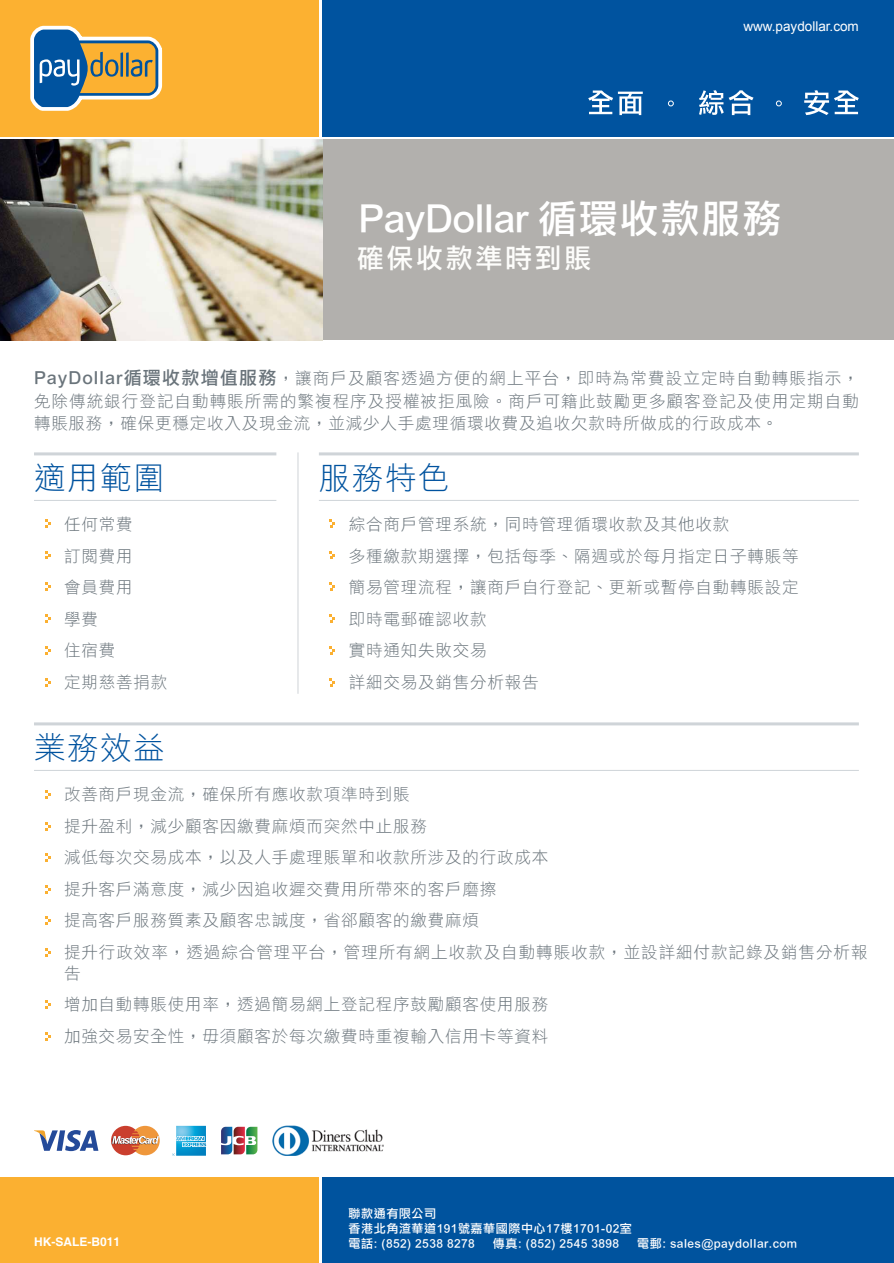
<style>
.page{position:relative;width:894px;height:1263px;background:#fff}
.page>*{position:absolute;margin:0;border:0;box-sizing:border-box;transform-origin:0 0}
.t1{font:39px "DF Li Hei Md HK BF";color:#fff}
.t2{font:31.5px "DF Li Hei Lt HK BF";letter-spacing:.05em;color:#00539f}
.t3{font:27px "DF Li Hei Md HK BF";letter-spacing:.1em;color:#fdfdfb}
.t4{font:16.5px/31.5px "DF Li Hei Lt HK BF";letter-spacing:.05em;color:#6a747b}
.t5{font:13.5px "Arial";color:#fff}
.t6{font:12px/15px "DF Li Hei Md HK BF";letter-spacing:.05em;color:#fff}
.t7{font:700 12px "Helvetica";color:#fff}
.s1{font-family:"DF Li Hei Md HK BF";font-size:18px}
</style>
<div class="page">
<div style="left:322px;top:0;width:572px;height:136px;background:#00539f"></div>
<div style="left:0;top:0;width:319px;height:136px;background:#fcb131"></div>
<div style="left:0;top:1178px;width:319px;height:85px;background:#fbb031"></div>
<div style="left:322px;top:1178px;width:572px;height:85px;background:#00539e"></div>
<svg style="left:30px;top:25px;width:133px;height:86px"></svg>
<div style="left:319px;top:139px;width:575px;height:201px;background:#b2b0ad"></div>
<img style="left:0;top:139px;width:322px;height:201px">
<svg style="left:34px;top:1130px;width:64px;height:21px"></svg>
<div style="left:111px;top:1126px;width:29px;height:29px;background:#ca3f2e;border-radius:50%"></div>
<div style="left:131px;top:1126px;width:29px;height:29px;background:#ef973b;border-radius:50%"></div>
<svg style="left:112px;top:1131px;width:47px;height:21px"></svg>
<svg style="left:172px;top:1126px;width:34px;height:30px"></svg>
<svg style="left:221px;top:1126px;width:37px;height:29px"></svg>
<img style="left:272px;top:1126px;width:112px;height:29px">
<hr style="left:319px;top:500px;width:540px;height:1px;background:#cfd4d8">
<hr style="left:319px;top:452px;width:540px;height:3px;background:#cfd4d8">
<hr style="left:34px;top:500px;width:242px;height:1px;background:#cfd4d8">
<hr style="left:34px;top:452px;width:242px;height:3px;background:#cfd4d8">
<hr style="left:34px;top:770px;width:825px;height:1px;background:#cfd4d8">
<hr style="left:34px;top:722px;width:825px;height:3px;background:#cfd4d8">
<hr style="left:298px;top:452px;width:1px;height:242px;background:#cfd4d8">
<svg style="left:45px;top:519px;width:5px;height:9px"></svg>
<svg style="left:45px;top:551px;width:5px;height:8px"></svg>
<svg style="left:45px;top:582px;width:5px;height:9px"></svg>
<svg style="left:45px;top:614px;width:5px;height:9px"></svg>
<svg style="left:45px;top:646px;width:5px;height:9px"></svg>
<svg style="left:45px;top:678px;width:5px;height:9px"></svg>
<svg style="left:45px;top:790px;width:5px;height:9px"></svg>
<svg style="left:45px;top:822px;width:5px;height:9px"></svg>
<svg style="left:45px;top:853px;width:5px;height:9px"></svg>
<svg style="left:45px;top:885px;width:5px;height:9px"></svg>
<svg style="left:45px;top:916px;width:5px;height:9px"></svg>
<svg style="left:45px;top:948px;width:5px;height:9px"></svg>
<svg style="left:45px;top:1000px;width:5px;height:9px"></svg>
<svg style="left:45px;top:1032px;width:5px;height:9px"></svg>
<svg style="left:330px;top:519px;width:5px;height:9px"></svg>
<svg style="left:330px;top:551px;width:5px;height:8px"></svg>
<svg style="left:330px;top:582px;width:5px;height:9px"></svg>
<svg style="left:330px;top:614px;width:5px;height:9px"></svg>
<svg style="left:330px;top:646px;width:5px;height:9px"></svg>
<svg style="left:330px;top:678px;width:5px;height:9px"></svg>
<svg style="left:668px;top:101px;width:6px;height:5px"></svg>
<svg style="left:776px;top:101px;width:6px;height:5px"></svg>
<svg style="left:588px;top:91px;width:55px;height:24px"></svg>
<svg style="left:699px;top:90px;width:55px;height:25px"></svg>
<svg style="left:804px;top:90px;width:55px;height:25px"></svg>
<p class="t5" style="left:743px;top:17px;width:117px">www.paydollar.com</p>
<h1 class="t1" style="left:358px;top:198px;width:425px">PayDollar 循環收款服務</h1>
<h3 class="t3" style="left:357px;top:244px;width:236px">確保收款準時到賬</h3>
<p class="t4" style="left:34px;top:368px;width:826px;line-height:22.5px;text-align:justify"><span class="s1">PayDollar循環收款增值服務</span>，讓商戶及顧客透過方便的網上平台，即時為常費設立定時自動轉賬指示，免除傳統銀行登記自動轉賬所需的繁複程序及授權被拒風險。商戶可籍此鼓勵更多顧客登記及使用定期自動轉賬服務，確保更穩定收入及現金流，並減少人手處理循環收費及追收欠款時所做成的行政成本。</p>
<h2 class="t2" style="left:34px;top:462px;width:132px">適用範圍</h2>
<p class="t4" style="left:64px;top:509px;width:105px">任何常費<br>訂閱費用<br>會員費用<br>學費<br>住宿費<br>定期慈善捐款</p>
<h2 class="t2" style="left:319px;top:462px;width:132px">服務特色</h2>
<p class="t4" style="left:349px;top:509px;width:451px">綜合商戶管理系統，同時管理循環收款及其他收款<br>多種繳款期選擇，包括每季、隔週或於每月指定日子轉賬等簡易管理流程，讓商戶自行登記、更新或暫停自動轉賬設定即時電郵確認收款<br>實時通知失敗交易<br>詳細交易及銷售分析報告</p>
<h2 class="t2" style="left:34px;top:732px;width:132px">業務效益</h2>
<p class="t4" style="left:64px;top:779px;width:805px">改善商戶現金流，確保所有應收款項準時到賬<br>提升盈利，減少顧客因繳費麻煩而突然中止服務<br>減低每次交易成本，以及人手處理賬單和收款所涉及的行政成本<br>提升客戶滿意度，減少因追收遲交費用所帶來的客戶磨擦<br>提高客戶服務質素及顧客忠誠度，省郤顧客的繳費麻煩<br>提升行政效率，透過綜合管理平台，管理所有網上收款及自動轉賬收款，並設詳細付款記錄及銷售分析報</p>
<p class="t4" style="left:64px;top:958px;width:486px">告<br>增加自動轉賬使用率，透過簡易網上登記程序鼓勵顧客使用服務加強交易安全性，毋須顧客於每次繳費時重複輸入信用卡等資料</p>
<p class="t7" style="left:34px;top:1234px;width:88px">HK-SALE-B011</p>
<p class="t6" style="left:349px;top:1206px;width:285px">聯款通有限公司<br>香港北角渣華道191號嘉華國際中心17樓1701-02室電話: (852) 2538 8278</p>
<p class="t6" style="left:493px;top:1236px;width:128px">傳真: (852) 2545 3898</p>
<p class="t6" style="left:637px;top:1236px;width:161px">電郵: sales@paydollar.com</p>
</div>
